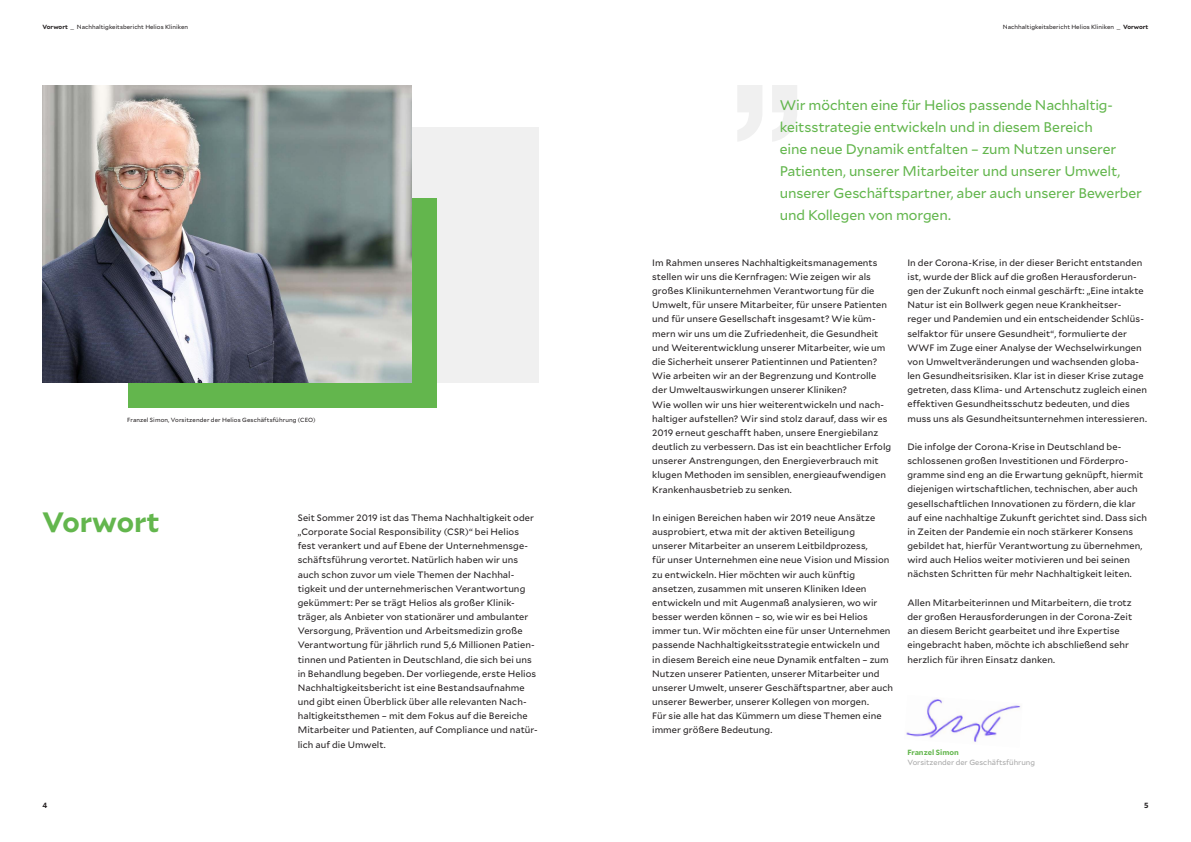
<style>
.page{position:relative;width:1191px;height:842px;background:#fff}
.page>*{position:absolute;margin:0;border:0;box-sizing:border-box;transform-origin:0 0}
.t1{font:700 28px "Mallory";color:#63b64d}
.t2{font:14px/22px "Mallory";letter-spacing:-.01em;color:#63b64d}
.t3{font:9.2px/14.2px "Mallory";letter-spacing:.01em;color:#231f20}
.t4{font:7.5px "Mallory";color:#a7a7a7}
.t5{font:700 7.5px "Mallory";color:#63b64d}
.t6{font:700 7.5px "Mallory";color:#231f20}
.t7{font:6px "Mallory";letter-spacing:.005em;color:#231f20}
.s1{font-weight:700}
</style>
<div class="page">
<svg style="left:737px;top:85px;width:60px;height:56px"></svg>
<img style="left:906px;top:698px;width:115px;height:44px">
<div style="left:184px;top:128px;width:355px;height:255px;background:#f0f0f0"></div>
<div style="left:128px;top:198px;width:308px;height:209px;background:#63b64d"></div>
<img style="left:43px;top:85px;width:368px;height:298px">
<p class="t7" style="left:43px;top:23px;width:147px"><span class="s1">Vorwort</span> _ Nachhaltigkeitsbericht Helios Kliniken</p>
<p class="t7" style="left:1003px;top:23px;width:147px">Nachhaltigkeitsbericht Helios Kliniken _ <span class="s1">Vorwort</span></p>
<p class="t7" style="left:127px;top:415px;width:190px">Franzel Simon, Vorsitzender der Helios Geschäftsführung (CEO)</p>
<h1 class="t1" style="left:42px;top:500px;width:119px">Vorwort</h1>
<p class="t3" style="left:298px;top:510px;width:242px">Seit Sommer 2019 ist das Thema Nachhaltigkeit oder „Corporate Social Responsibility (CSR)“ bei Helios fest verankert und auf Ebene der Unternehmensge&shy;schäftsführung verortet. Natürlich haben wir uns auch schon zuvor um viele Themen der Nachhal&shy;tigkeit und der unternehmerischen Verantwortung gekümmert: Per se trägt Helios als großer Klinik&shy;träger, als Anbieter von stationärer und ambulanter Versorgung, Prävention und Arbeitsmedizin große Verantwortung für jährlich rund 5,6 Millionen Patien&shy;tinnen und Patienten in Deutschland, die sich bei uns in Behandlung begeben. Der vorliegende, erste Helios Nachhaltigkeitsbericht ist eine Bestandsaufnahme und gibt einen Überblick über alle relevanten Nach&shy;haltigkeitsthemen – mit dem Fokus auf die Bereiche Mitarbeiter und Patienten, auf Compliance und natür&shy;lich auf die Umwelt.</p>
<p class="t2" style="left:780px;top:93px;width:364px">Wir möchten eine für Helios passende Nachhaltig&shy;keitsstrategie entwickeln und in diesem Bereich<br>eine neue Dynamik entfalten – zum Nutzen unserer Patienten, unserer Mitarbeiter und unserer Umwelt, unserer Geschäftspartner, aber auch unserer Bewerber und Kollegen von morgen.</p>
<p class="t3" style="left:652px;top:255px;width:241px">Im Rahmen unseres Nachhaltigkeitsmanagements stellen wir uns die Kernfragen: Wie zeigen wir als großes Klinikunternehmen Verantwortung für die Umwelt, für unsere Mitarbeiter, für unsere Patienten und für unsere Gesellschaft insgesamt? Wie küm&shy;mern wir uns um die Zufriedenheit, die Gesundheit und Weiterentwicklung unserer Mitarbeiter, wie um die Sicherheit unserer Patientinnen und Patienten?<br>Wie arbeiten wir an der Begrenzung und Kontrolle der Umweltauswirkungen unserer Kliniken?<br>Wie wollen wir uns hier weiterentwickeln und nach&shy;haltiger aufstellen? Wir sind stolz darauf, dass wir es 2019 erneut geschafft haben, unsere Energiebilanz deutlich zu verbessern. Das ist ein beachtlicher Erfolg unserer Anstrengungen, den Energieverbrauch mit klugen Methoden im sensiblen, energieaufwendigen Krankenhausbetrieb zu senken.</p>
<p class="t3" style="left:652px;top:510px;width:242px">In einigen Bereichen haben wir 2019 neue Ansätze ausprobiert, etwa mit der aktiven Beteiligung<br>unserer Mitarbeiter an unserem Leitbildprozess,<br>für unser Unternehmen eine neue Vision und Mission zu entwickeln. Hier möchten wir auch künftig ansetzen, zusammen mit unseren Kliniken Ideen entwickeln und mit Augenmaß analysieren, wo wir besser werden können – so, wie wir es bei Helios immer tun. Wir möchten eine für unser Unternehmen passende Nachhaltigkeitsstrategie entwickeln und<br>in diesem Bereich eine neue Dynamik entfalten – zum Nutzen unserer Patienten, unserer Mitarbeiter und unserer Umwelt, unserer Geschäftspartner, aber auch unserer Bewerber, unserer Kollegen von morgen.<br>Für sie alle hat das Kümmern um diese Themen eine immer größere Bedeutung.</p>
<p class="t3" style="left:907px;top:255px;width:241px">In der Corona-Krise, in der dieser Bericht entstanden ist, wurde der Blick auf die großen Herausforderun&shy;gen der Zukunft noch einmal geschärft: „Eine intakte Natur ist ein Bollwerk gegen neue Krankheitser&shy;reger und Pandemien und ein entscheidender Schlüs&shy;selfaktor für unsere Gesundheit“, formulierte der WWF im Zuge einer Analyse der Wechselwirkungen von Umweltveränderungen und wachsenden globa&shy;len Gesundheitsrisiken. Klar ist in dieser Krise zutage getreten, dass Klima- und Artenschutz zugleich einen effektiven Gesundheitsschutz bedeuten, und dies muss uns als Gesundheitsunternehmen interessieren.</p>
<p class="t3" style="left:907px;top:439px;width:241px">Die infolge der Corona-Krise in Deutschland be&shy;schlossenen großen Investitionen und Förderpro&shy;gramme sind eng an die Erwartung geknüpft, hiermit diejenigen wirtschaftlichen, technischen, aber auch gesellschaftlichen Innovationen zu fördern, die klar auf eine nachhaltige Zukunft gerichtet sind. Dass sich in Zeiten der Pandemie ein noch stärkerer Konsens gebildet hat, hierfür Verantwortung zu übernehmen, wird auch Helios weiter motivieren und bei seinen nächsten Schritten für mehr Nachhaltigkeit leiten.</p>
<p class="t3" style="left:907px;top:595px;width:226px">Allen Mitarbeiterinnen und Mitarbeitern, die trotz der großen Herausforderungen in der Corona-Zeit an diesem Bericht gearbeitet und ihre Expertise eingebracht haben, möchte ich abschließend sehr herzlich für ihren Einsatz danken.</p>
<p class="t5" style="left:907px;top:746px;width:53px">Franzel Simon</p>
<p class="t4" style="left:907px;top:757px;width:129px">Vorsitzender der Geschäftsführung</p>
<p class="t6" style="left:43px;top:800px;width:6px">4</p>
<p class="t6" style="left:1144px;top:800px;width:6px">5</p>
</div>
